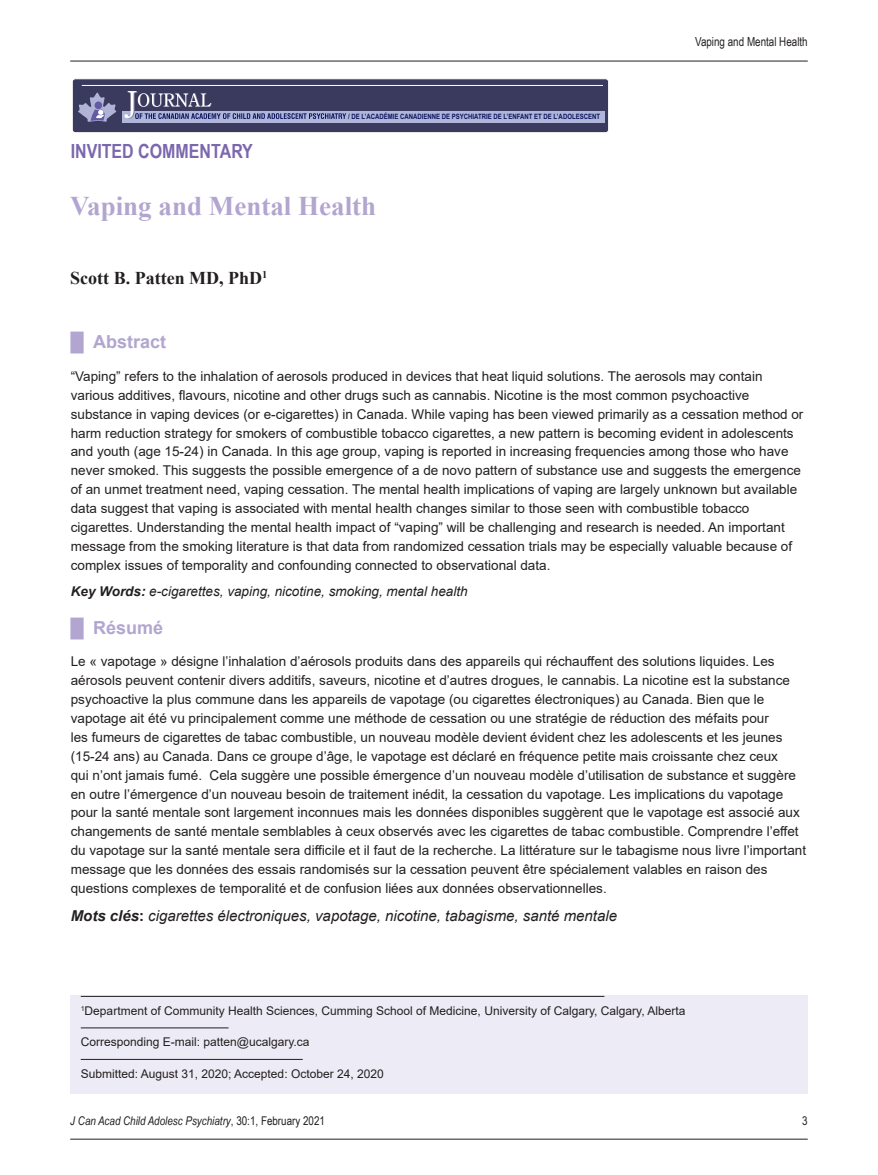
<style>
.page{position:relative;width:878px;height:1175px;background:#fff}
.page>*{position:absolute;margin:0;border:0;box-sizing:border-box;transform-origin:0 0}
.t1{font:700 27px "Times New Roman";color:#b2a6d0}
.editorial_head_2{font:700 19.5px "Arial Narrow";color:#7a67ae}
.Authors{font:700 18px "Times New Roman";color:#231f20}
.t2{font:700 18px "Arial";color:#b2a6d0}
.key_words{font:italic 15px "Arial";color:#231f20}
.abstract{font:13.5px/18.9px "Arial";color:#231f20}
.key_words-2{font:italic 13.5px "Arial";color:#231f20}
.t3{font:12.45px "Arial Narrow";color:#231f20;scale:.96 1}
.manuscript_received{font:12px "Arial";color:#231f20}
.t4{font:italic 12px "Arial Narrow";color:#231f20}
.t5{font:12px "Arial Narrow";color:#231f20}
.t6{font:700 7.35px "Arial Narrow";color:#0b145e}
.s1{font-weight:700}
.s2{font-weight:700;font-style:normal}
.s3{font-style:normal}
</style>
<div class="page">
<hr style="left:70px;top:1138px;width:737px;height:1px;background:#231f20">
<hr style="left:70px;top:61px;width:737px;height:1px;background:#231f20">
<div style="left:72px;top:79px;width:536px;height:54px;background:#3a3a5f;border-radius:3px"></div>
<div style="left:72px;top:79px;width:536px;height:54px;border:1px solid #fff;border-radius:3px"></div>
<hr style="left:82px;top:85px;width:521px;height:1px;background:#fff">
<div style="left:122px;top:111px;width:482px;height:11px;background:#afb6d9"></div>
<svg style="left:124px;top:91px;width:222px;height:28px"></svg>
<svg style="left:78px;top:92px;width:39px;height:30px"></svg>
<div style="left:70px;top:995px;width:737px;height:98px;background:#edebf5"></div>
<hr style="left:81px;top:996px;width:523px;height:1px;background:#231f20">
<hr style="left:81px;top:1027px;width:147px;height:1px;background:#231f20">
<hr style="left:81px;top:1059px;width:222px;height:1px;background:#231f20">
<p class="t6" style="left:348px;top:111px;width:253px">/ DE L’ACADÉMIE CANADIENNE DE PSYCHIATRIE DE L’ENFANT ET DE L’ADOLESCENT</p>
<p class="editorial_head_2" style="left:71px;top:136px;width:184px">INVITED COMMENTARY</p>
<p class="t1" style="left:70px;top:187px;width:307px">Vaping and Mental Health</p>
<p class="Authors" style="left:70px;top:265px;width:199px">Scott B. Patten MD, PhD<sup>1</sup></p>
<p class="t3" style="left:695px;top:32px;width:119px">Vaping and Mental Health</p>
<p class="t2" style="left:71px;top:329px;width:97px">█ Abstract</p>
<p class="abstract" style="left:71px;top:366px;width:734px">“Vaping” refers to the inhalation of aerosols produced in devices that heat liquid solutions. The aerosols may contain various additives, flavours, nicotine and other drugs such as cannabis. Nicotine is the most common psychoactive substance in vaping devices (or e-cigarettes) in Canada. While vaping has been viewed primarily as a cessation method or harm reduction strategy for smokers of combustible tobacco cigarettes, a new pattern is becoming evident in adolescents and youth (age 15-24) in Canada. In this age group, vaping is reported in increasing frequencies among those who have never smoked. This suggests the possible emergence of a de novo pattern of substance use and suggests the emergence of an unmet treatment need, vaping cessation. The mental health implications of vaping are largely unknown but available data suggest that vaping is associated with mental health changes similar to those seen with combustible tobacco cigarettes. Understanding the mental health impact of “vaping” will be challenging and research is needed. An important message from the smoking literature is that data from randomized cessation trials may be especially valuable because of complex issues of temporality and confounding connected to observational data.</p>
<p class="key_words-2" style="left:71px;top:582px;width:398px"><span class="s1">Key Words:</span> e-cigarettes, vaping, nicotine, smoking, mental health</p>
<p class="t2" style="left:71px;top:614px;width:94px">█ Résumé</p>
<p class="abstract" style="left:71px;top:651px;width:736px">Le « vapotage » désigne l’inhalation d’aérosols produits dans des appareils qui réchauffent des solutions liquides. Les aérosols peuvent contenir divers additifs, saveurs, nicotine et d’autres drogues, le cannabis. La nicotine est la substance psychoactive la plus commune dans les appareils de vapotage (ou cigarettes électroniques) au Canada. Bien que le vapotage ait été vu principalement comme une méthode de cessation ou une stratégie de réduction des méfaits pour<br>les fumeurs de cigarettes de tabac combustible, un nouveau modèle devient évident chez les adolescents et les jeunes (15-24 ans) au Canada. Dans ce groupe d’âge, le vapotage est déclaré en fréquence petite mais croissante chez ceux<br>qui n’ont jamais fumé. Cela suggère une possible émergence d’un nouveau modèle d’utilisation de substance et suggère en outre l’émergence d’un nouveau besoin de traitement inédit, la cessation du vapotage. Les implications du vapotage pour la santé mentale sont largement inconnues mais les données disponibles suggèrent que le vapotage est associé aux changements de santé mentale semblables à ceux observés avec les cigarettes de tabac combustible. Comprendre l’effet du vapotage sur la santé mentale sera difficile et il faut de la recherche. La littérature sur le tabagisme nous livre l’important message que les données des essais randomisés sur la cessation peuvent être spécialement valables en raison des questions complexes de temporalité et de confusion liées aux données observationnelles.</p>
<p class="key_words" style="left:71px;top:905px;width:548px"><span class="s1">Mots clés</span><span class="s2">:</span> cigarettes électroniques, vapotage, nicotine, tabagisme, santé mentale</p>
<p class="manuscript_received" style="left:81px;top:1002px;width:606px"><sup>1</sup>Department of Community Health Sciences, Cumming School of Medicine, University of Calgary, Calgary, Alberta</p>
<p class="manuscript_received" style="left:81px;top:1033px;width:230px">Corresponding E-mail: patten@ucalgary.ca</p>
<p class="manuscript_received" style="left:81px;top:1065px;width:304px">Submitted: August 31, 2020; Accepted: October 24, 2020</p>
<p class="t4" style="left:70px;top:1112px;width:256px">J Can Acad Child Adolesc Psychiatry<span class="s3">, 30:1, February 2021</span></p>
<p class="t5" style="left:802px;top:1112px;width:7px">3</p>
</div>
